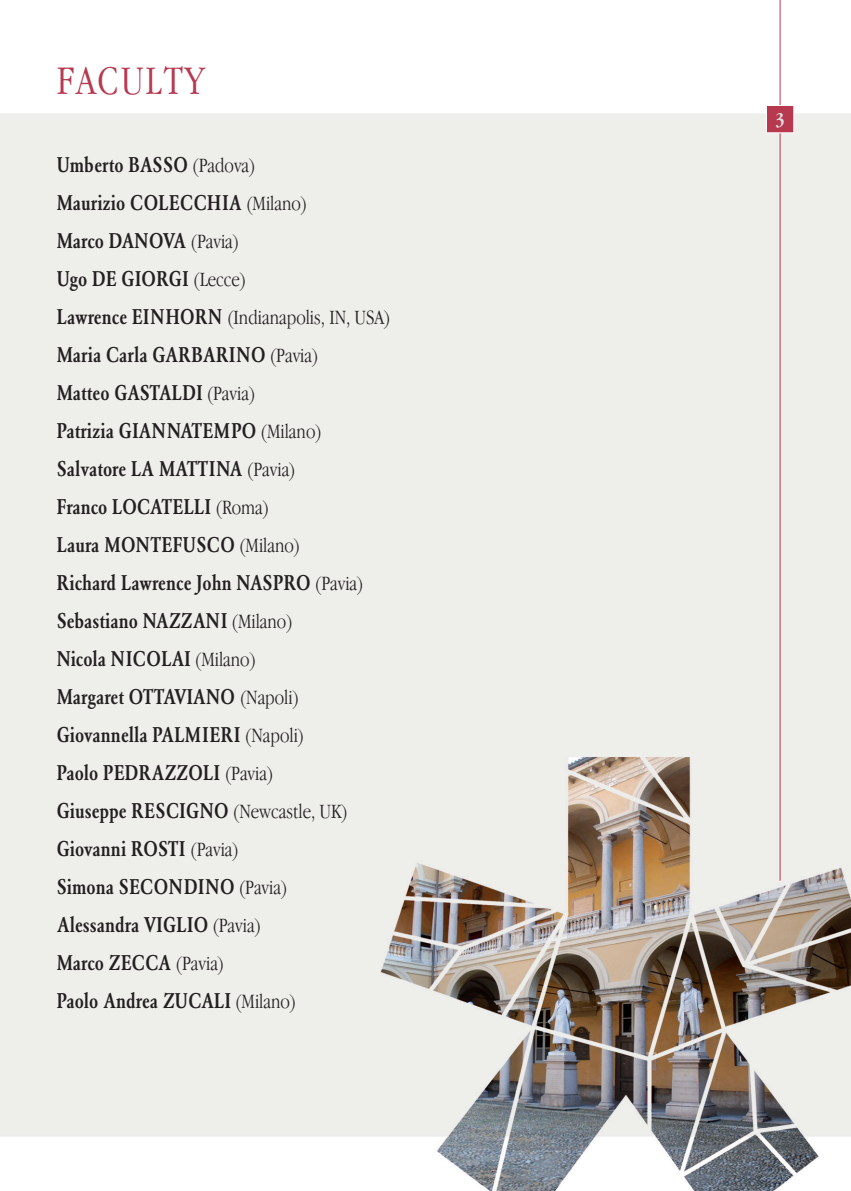
<style>
.page{position:relative;width:851px;height:1191px;background:#fff}
.page>*{position:absolute;margin:0;border:0;box-sizing:border-box;transform-origin:0 0}
.t1{font:300 condensed 42px "Garamond";letter-spacing:.045em;color:#b6394f}
.t2{font:500 condensed 21px/38px "Garamond BE";color:#231f20}
.t3{font:300 condensed 21px "Garamond";color:#231f20}
.t4{font:700 condensed 20px "Garamond";color:#dee0db}
.s1{font-family:"Garamond";font-weight:300}
.s2{font-family:"Garamond BE";font-weight:500}
</style>
<div class="page">
<img style="left:0;top:0;width:850px;height:1191px">
<hr style="left:779px;top:0;width:1px;height:880px;background:#b6394f">
<div style="left:766px;top:106px;width:27px;height:26px;background:#b6394f"></div>
<div style="left:765px;top:105px;width:29px;height:28px;border:1px solid #fff"></div>
<h1 class="t1" style="left:57px;top:64px;width:149px">FACULTY</h1>
<p class="t2" style="left:57px;top:147px;width:252px">Umberto BASSO <span class="s1">(Padova)<br></span>Maurizio COLECCHIA <span class="s1">(Milano)<br></span>Marco DANOVA <span class="s1">(Pavia)<br></span>Ugo DE GIORGI <span class="s1">(Lecce)</span></p>
<p class="t3" style="left:57px;top:309px;width:335px"><span class="s2">Lawrence EINHORN</span> (Indianapolis, IN, USA)</p>
<p class="t2" style="left:57px;top:337px;width:308px">Maria Carla GARBARINO <span class="s1">(Pavia)<br></span>Matteo GASTALDI <span class="s1">(Pavia)<br></span>Patrizia GIANNATEMPO <span class="s1">(Milano)<br></span>Salvatore LA MATTINA <span class="s1">(Pavia)<br></span>Franco LOCATELLI <span class="s1">(Roma)<br></span>Laura MONTEFUSCO <span class="s1">(Milano)<br></span>Richard Lawrence John NASPRO <span class="s1">(Pavia)<br></span>Sebastiano NAZZANI <span class="s1">(Milano)<br></span>Nicola NICOLAI <span class="s1">(Milano)<br></span>Margaret OTTAVIANO <span class="s1">(Napoli)<br></span>Giovannella PALMIERI <span class="s1">(Napoli)<br></span>Paolo PEDRAZZOLI <span class="s1">(Pavia)<br></span>Giuseppe RESCIGNO <span class="s1">(Newcastle, UK)<br></span>Giovanni ROSTI <span class="s1">(Pavia)<br></span>Simona SECONDINO <span class="s1">(Pavia)<br></span>Alessandra VIGLIO <span class="s1">(Pavia)<br></span>Marco ZECCA <span class="s1">(Pavia)<br></span>Paolo Andrea ZUCALI <span class="s1">(Milano)</span></p>
<p class="t4" style="left:775px;top:112px;width:11px">3</p>
</div>
